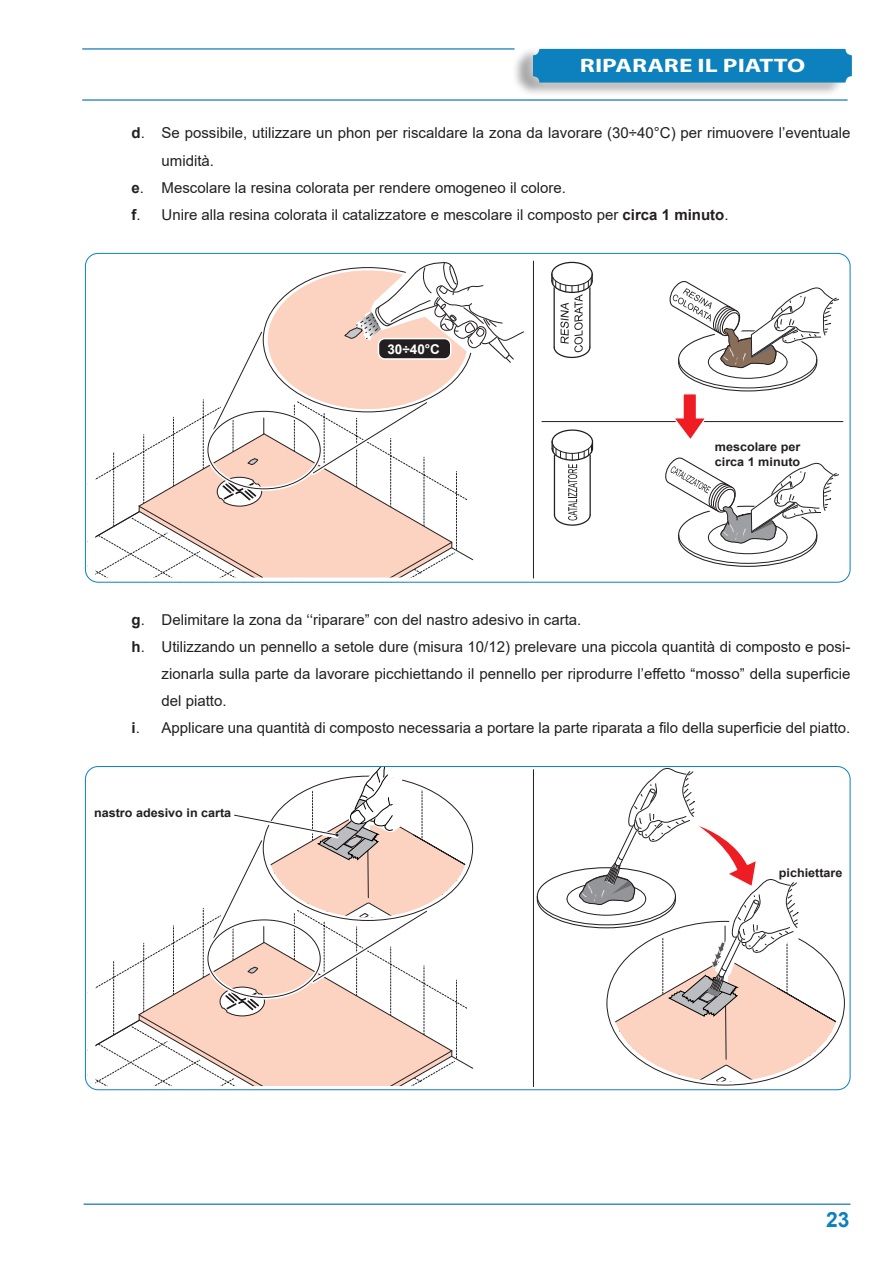
<style>
.page{position:relative;width:893px;height:1263px;background:#fff}
.page>*{position:absolute;margin:0;border:0;box-sizing:border-box;transform-origin:0 0}
.t1{font:700 21px "Arial";color:#0c81be}
.t2{font:700 19.5px "Myriad Pro";color:#fff;scale:1.3 1}
.t3{font:15px "Arial";color:#231f20}
.t4{font:700 13.5px "Arial";color:#fff}
.t5{font:700 12px/15px "Arial";color:#231f20;scale:1.05 1}
.s1{font-weight:700}
</style>
<div class="page">
<hr style="left:82px;top:48px;width:432px;height:2px;background:#3e8ec6">
<hr style="left:82px;top:99px;width:766px;height:2px;background:#3e8ec6">
<div style="left:511px;top:47px;width:336px;height:50px;background:#231f20;opacity:.4"></div>
<div style="left:523px;top:39px;width:338px;height:53px;background:#fff;opacity:.75"></div>
<div style="left:533px;top:49px;width:319px;height:34px;background:#0c81be;border-radius:6px"></div>
<hr style="left:84px;top:1203px;width:766px;height:2px;background:#3e8ec6">
<svg style="left:551px;top:429px;width:43px;height:97px"></svg>
<svg style="left:551px;top:261px;width:42px;height:98px"></svg>
<hr style="left:533px;top:261px;width:1px;height:317px;background:#231f20">
<hr style="left:542px;top:421px;width:301px;height:1px;background:#231f20">
<svg style="left:668px;top:281px;width:171px;height:158px"></svg>
<svg style="left:665px;top:457px;width:174px;height:110px"></svg>
<svg style="left:87px;top:262px;width:437px;height:319px"></svg>
<div style="left:378px;top:339px;width:73px;height:20px;background:#231f20;border-radius:6px"></div>
<div style="left:378px;top:338px;width:73px;height:22px;border:2px solid #fff;border-radius:6px"></div>
<hr style="left:533px;top:770px;width:1px;height:317px;background:#231f20">
<svg style="left:536px;top:767px;width:309px;height:318px"></svg>
<svg style="left:87px;top:766px;width:387px;height:324px"></svg>
<h2 class="t2" style="left:580px;top:53px;width:175px">RIPARARE IL PIATTO</h2>
<p class="t3" style="left:132px;top:123px;width:720px"><span class="s1">d</span>. Se possibile, utilizzare un phon per riscaldare la zona da lavorare (30÷40°C) per rimuovere l’eventuale</p>
<p class="t3" style="left:162px;top:150px;width:54px">umidità.</p>
<p class="t3" style="left:132px;top:177px;width:436px"><span class="s1">e</span>. Mescolare la resina colorata per rendere omogeneo il colore.</p>
<p class="t3" style="left:132px;top:204px;width:598px"><span class="s1">f</span>. Unire alla resina colorata il catalizzatore e mescolare il composto per <span class="s1">circa 1 minuto</span>.</p>
<p class="t4" style="left:387px;top:339px;width:54px">30÷40°C</p>
<p class="t5" style="left:715px;top:439px;width:83px">mescolare per circa 1 minuto</p>
<p class="t3" style="left:132px;top:610px;width:451px"><span class="s1">g</span>. Delimitare la zona da ‘‘riparare” con del nastro adesivo in carta.</p>
<p class="t3" style="left:132px;top:637px;width:720px"><span class="s1">h</span>. Utilizzando un pennello a setole dure (misura 10/12) prelevare una piccola quantità di composto e posi-</p>
<p class="t3" style="left:162px;top:664px;width:690px">zionarla sulla parte da lavorare picchiettando il pennello per riprodurre l’effetto “mosso” della superficie</p>
<p class="t3" style="left:162px;top:691px;width:67px">del piatto.</p>
<p class="t3" style="left:132px;top:718px;width:720px"><span class="s1">i</span>. Applicare una quantità di composto necessaria a portare la parte riparata a filo della superficie del piatto.</p>
<p class="t5" style="left:94px;top:806px;width:132px">nastro adesivo in carta</p>
<p class="t5" style="left:779px;top:865px;width:62px">pichiettare</p>
<h1 class="t1" style="left:826px;top:1204px;width:25px">23</h1>
</div>
